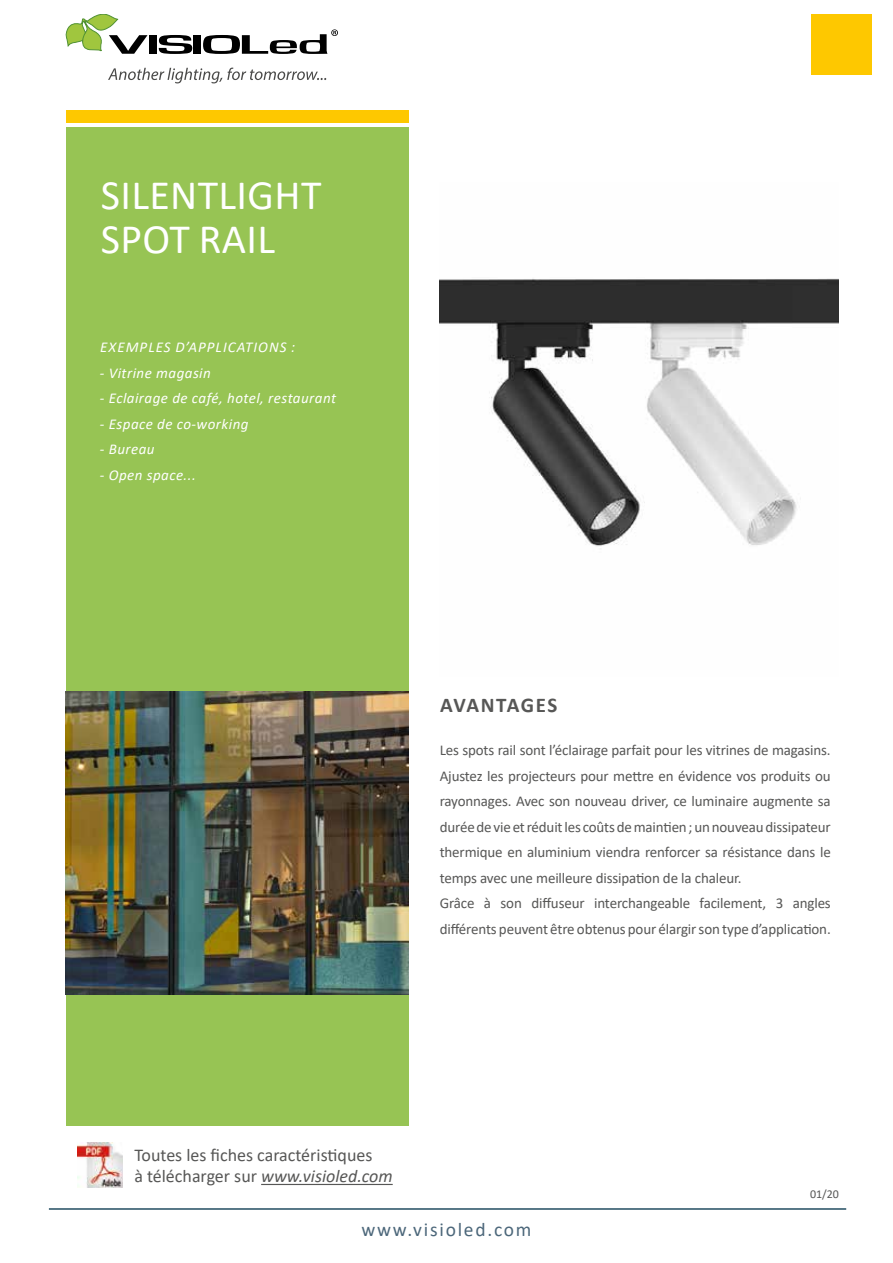
<style>
.page{position:relative;width:893px;height:1263px;background:#fff}
.page>*{position:absolute;margin:0;border:0;box-sizing:border-box;transform-origin:0 0}
.t1{font:42px/43.5px "Calibri";letter-spacing:.01em;color:#fff}
.t2{font:700 21px "Calibri";letter-spacing:.07em;color:#575756}
.t3{font:19.5px "Calibri";letter-spacing:.09em;color:#4c677a}
.t4{font:18px/21.6px "Calibri";color:#575756}
.t5{font:15px/25.5px "Calibri";letter-spacing:-.01em;color:#575756}
.t6{font:italic 15px "Calibri";letter-spacing:.03em;color:#fff}
.t7{font:italic 15px "Calibri";letter-spacing:.07em;color:#fff}
.t8{font:12px "Calibri";color:#575756}
.s1{font-style:italic}
</style>
<div class="page">
<div style="left:66px;top:128px;width:342px;height:998px;background:#97c454"></div>
<div style="left:66px;top:111px;width:342px;height:12px;background:#fec800"></div>
<img style="left:66px;top:692px;width:342px;height:303px">
<hr style="left:261px;top:1184px;width:132px;height:1px;background:#575756">
<img style="left:78px;top:1142px;width:44px;height:46px">
<div style="left:149px;top:35px;width:8px;height:19px;background:#000"></div>
<svg style="left:159px;top:35px;width:33px;height:19px"></svg>
<div style="left:193px;top:35px;width:8px;height:19px;background:#000"></div>
<svg style="left:66px;top:14px;width:81px;height:40px"></svg>
<svg style="left:203px;top:29px;width:135px;height:25px"></svg>
<svg style="left:108px;top:68px;width:218px;height:15px"></svg>
<div style="left:811px;top:14px;width:61px;height:61px;background:#fec800"></div>
<hr style="left:49px;top:1208px;width:797px;height:2px;background:#224d61">
<img style="left:440px;top:278px;width:399px;height:268px">
<h1 class="t1" style="left:101px;top:172px;width:222px">SILENTLIGHT<br>SPOT RAIL</h1>
<p class="t7" style="left:100px;top:337px;width:197px">EXEMPLES D’APPLICATIONS :</p>
<p class="t6" style="left:100px;top:362px;width:112px">- Vitrine magasin</p>
<p class="t6" style="left:100px;top:388px;width:238px">- Eclairage de café, hotel, restaurant</p>
<p class="t6" style="left:100px;top:413px;width:150px">- Espace de co-working</p>
<p class="t6" style="left:100px;top:439px;width:56px">- Bureau</p>
<p class="t6" style="left:100px;top:464px;width:97px">- Open space...</p>
<h2 class="t2" style="left:440px;top:690px;width:119px">AVANTAGES</h2>
<p class="t5" style="left:440px;top:737px;width:393px">Les spots rail sont l’éclairage parfait pour les vitrines de magasins.<br>Ajustez les projecteurs pour mettre en évidence vos produits ou rayonnages. Avec son nouveau driver, ce luminaire augmente sa durée de vie et réduit les coûts de maintien ; un nouveau dissipateur thermique en aluminium viendra renforcer sa résistance dans le temps avec une meilleure dissipation de la chaleur.<br>Grâce à son diffuseur interchangeable facilement, 3 angles différents peuvent être obtenus pour élargir son type d’application.</p>
<p class="t4" style="left:134px;top:1143px;width:260px">Toutes les fiches caractéristiques<br>à télécharger sur <span class="s1">www.visioled.com</span></p>
<h3 class="t3" style="left:361px;top:1216px;width:172px">www.visioled.com</h3>
<p class="t8" style="left:810px;top:1186px;width:30px">01/20</p>
</div>
